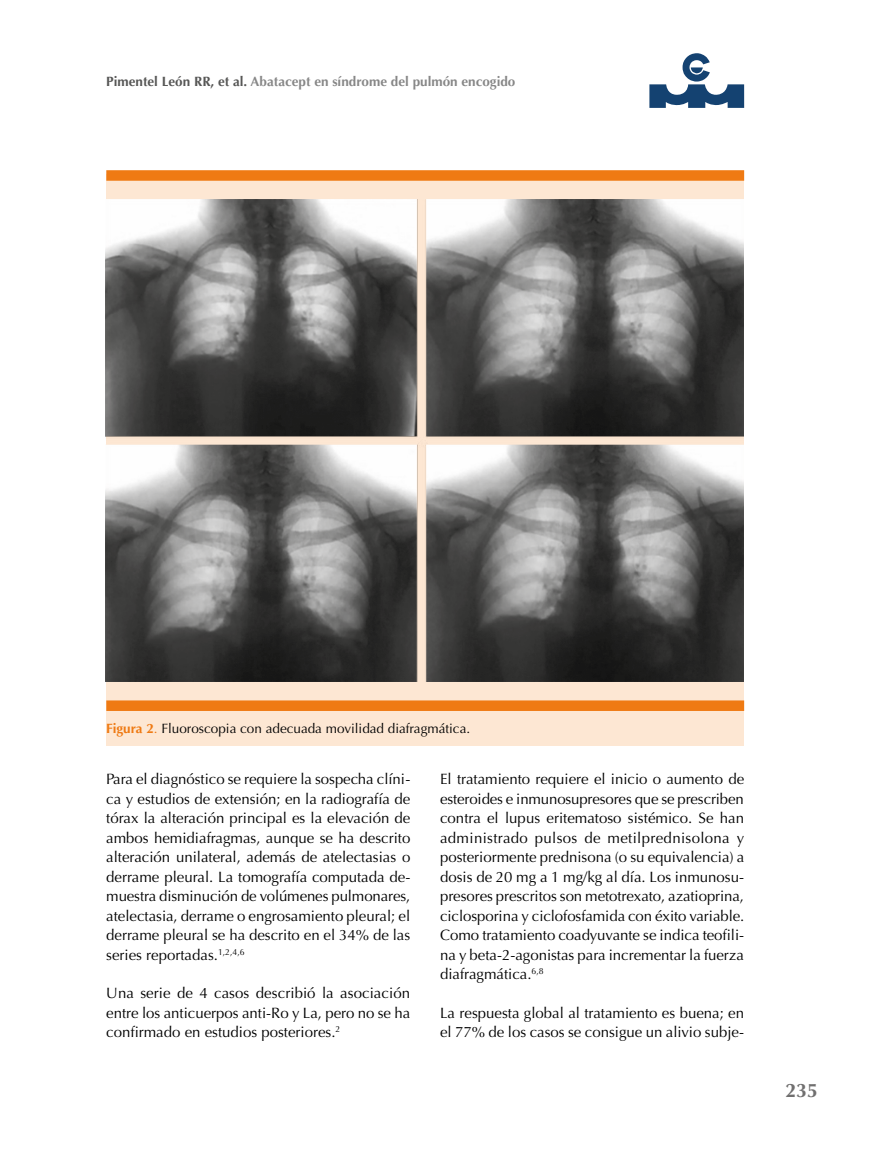
<style>
.page{position:relative;width:893px;height:1149px;background:#fff}
.page>*{position:absolute;margin:0;border:0;box-sizing:border-box;transform-origin:0 0}
.t1{font:700 19.5px "Optima";color:#706f6f}
.t2{font:15px/19.5px "Optima";color:#000;text-align:justify}
.t3{font:700 13.5px "Optima";color:#878787}
.t4{font:13.5px "Optima";color:#000}
.s1{color:#575756}
.s2{font-weight:700;color:#ef7a13}
.s3{color:#ef7a13}
</style>
<div class="page">
<svg style="left:649px;top:53px;width:95px;height:55px"></svg>
<div style="left:106px;top:174px;width:638px;height:571px;background:#fde7d3"></div>
<div style="left:106px;top:700px;width:638px;height:10px;background:#ef7a13"></div>
<div style="left:106px;top:170px;width:638px;height:11px;background:#ef7a13"></div>
<img style="left:105px;top:200px;width:638px;height:481px">
<p class="t3" style="left:106px;top:73px;width:411px"><span class="s1">Pimentel León RR, et al.</span> Abatacept en síndrome del pulmón encogido</p>
<p class="t4" style="left:106px;top:720px;width:365px"><span class="s2">Figura 2</span><span class="s3">.</span> Fluoroscopia con adecuada movilidad diafragmática.</p>
<p class="t2" style="left:106px;top:769px;width:306px">Para el diagnóstico se requiere la sospecha clíni&shy;ca y estudios de extensión; en la radiografía de tórax la alteración principal es la elevación de ambos hemidiafragmas, aunque se ha descrito alteración unilateral, además de atelectasias o derrame pleural. La tomografía computada de&shy;muestra disminución de volúmenes pulmonares, atelectasia, derrame o engrosamiento pleural; el derrame pleural se ha descrito en el 34% de las series reportadas.<sup>1,2,4,6</sup></p>
<p class="t2" style="left:106px;top:983px;width:305px">Una serie de 4 casos describió la asociación entre los anticuerpos anti-Ro y La, pero no se ha confirmado en estudios posteriores.<sup>2</sup></p>
<p class="t2" style="left:440px;top:769px;width:306px">El tratamiento requiere el inicio o aumento de esteroides e inmunosupresores que se prescriben contra el lupus eritematoso sistémico. Se han administrado pulsos de metilprednisolona y posteriormente prednisona (o su equivalencia) a dosis de 20 mg a 1 mg/kg al día. Los inmunosu&shy;presores prescritos son metotrexato, azatioprina, ciclosporina y ciclofosfamida con éxito variable.<br>Como tratamiento coadyuvante se indica teofili&shy;na y beta-2-agonistas para incrementar la fuerza diafragmática.<sup>6,8</sup></p>
<p class="t2" style="left:440px;top:1002px;width:306px">La respuesta global al tratamiento es buena; en el 77% de los casos se consigue un alivio subje-</p>
<h1 class="t1" style="left:785px;top:1079px;width:34px">235</h1>
</div>
